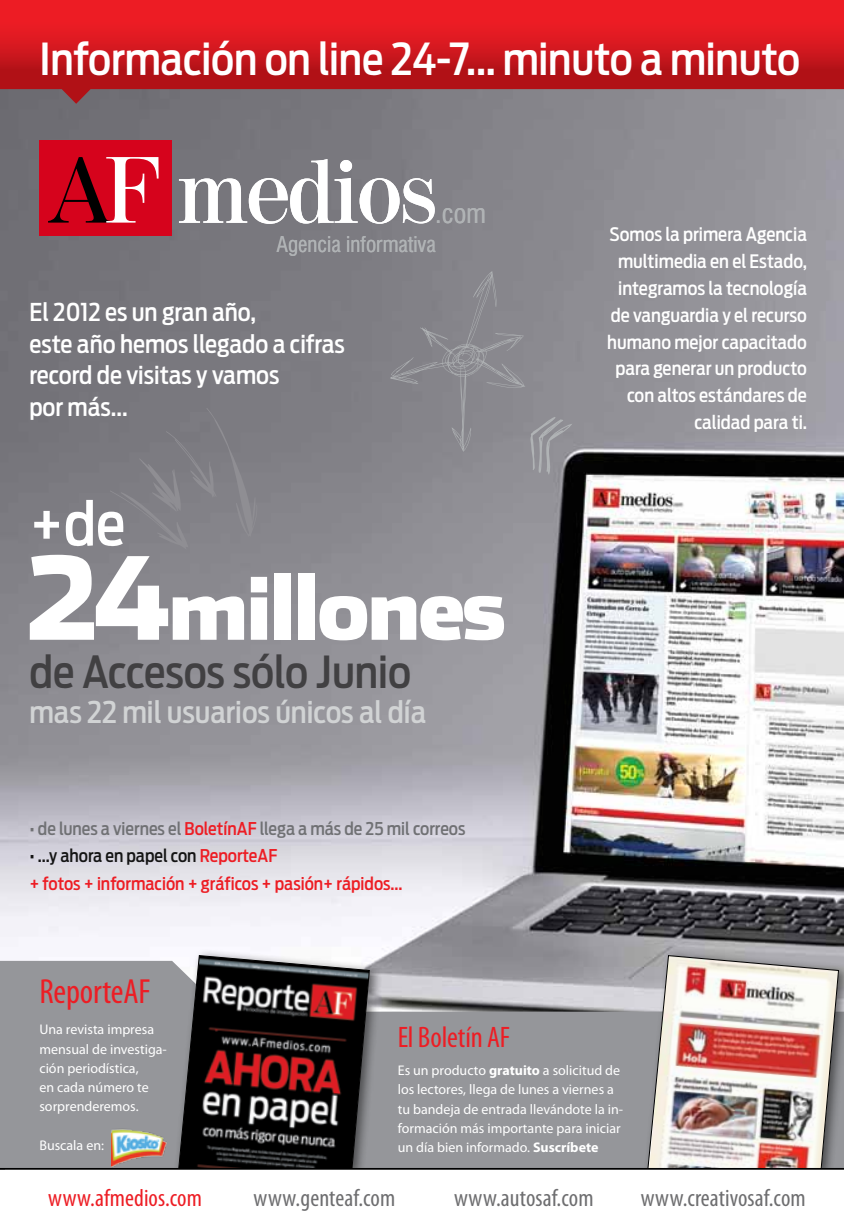
<style>
.page{position:relative;width:844px;height:1231px;background:#fff}
.page>*{position:absolute;margin:0;border:0;box-sizing:border-box;transform-origin:0 0}
.t1{font:900 87.33px "Dispatch Sans";letter-spacing:-.04em;color:#fff}
.t2{font:500 59.5px "Antenna Cond";color:#fff}
.t3{font:500 43.75px "Antenna Cond";color:#fff}
.t4{font:500 43.75px "Antenna Cond";color:#414042}
.t5{font:condensed 35px "Myriad Pro";letter-spacing:-.005em;color:#ed1d24}
.t6{font:500 29.75px "Antenna Cond";color:#d1d3d4}
.t7{font:condensed 29.75px "Myriad Pro";letter-spacing:-.005em;color:#ed1d24}
.t8{font:condensed 26.07px "Swiss 721 BT";color:#b0b3b5}
.t9{font:500 24.5px/31.5px "Antenna Cond";color:#fff}
.t10{font:condensed 24.5px "Myriad Pro";letter-spacing:.005em;color:#6e6e70}
.t11{font:condensed 24.5px "Myriad Pro";letter-spacing:.005em;color:#ed1d24}
.t12{font:condensed 21.18px "Swiss 721 BT";color:#b0b3b5}
.t13{font:500 18.55px/26.9px "Antenna Cond";color:#fff;text-align:right}
.t14{font:500 17.5px "Antenna Cond";color:#707174}
.t15{font:500 17.5px "Antenna Cond";color:#ed1d24}
.t16{font:500 17.5px "Antenna Cond";color:#141414}
.t17{font:14px/19.2px "Myriad Pro";color:#fff}
.s1{font-size:113.58px}
.s2{color:#ed1d24}
.s3{font-weight:700}
</style>
<div class="page">
<img style="left:0;top:104px;width:843px;height:856px">
<svg style="left:0;top:0;width:843px;height:104px;background:#c6262c"></svg>
<svg style="left:0;top:960px;width:642px;height:207px;background:#98999d"></svg>
<svg style="left:110px;top:408px;width:147px;height:142px;background:#7f7e84"></svg>
<div style="left:642px;top:948px;width:201px;height:233px;background:#000;opacity:.5"></div>
<img style="left:647px;top:955px;width:191px;height:212px">
<div style="left:174px;top:948px;width:209px;height:233px;background:#000;opacity:.5"></div>
<svg style="left:178px;top:955px;width:191px;height:212px;background:#453435"></svg>
<div style="left:39px;top:140px;width:133px;height:95px;background:#d6031c"></div>
<svg style="left:179px;top:159px;width:255px;height:65px"></svg>
<svg style="left:48px;top:157px;width:110px;height:65px"></svg>
<img style="left:111px;top:1125px;width:60px;height:42px">
<div style="left:5px;top:1168px;width:838px;height:62px;background:#fff"></div>
<hr style="left:0;top:1167px;width:843px;height:2px;background:#000">
<svg style="left:390px;top:271px;width:182px;height:204px;background:#89888e"></svg>
<h3 class="t3" style="left:39px;top:34px;width:762px">Información on line 24-7... minuto a minuto</h3>
<h3 class="t8" style="left:435px;top:198px;width:52px">.com</h3>
<h3 class="t12" style="left:276px;top:232px;width:161px">Agencia informativa</h3>
<h3 class="t9" style="left:29px;top:296px;width:317px">El 2012 es un gran año,<br>este año hemos llegado a cifras record de visitas y vamos<br>por más...</h3>
<h2 class="t2" style="left:29px;top:489px;width:97px">+de</h2>
<h1 class="t1" style="left:26px;top:552px;width:481px"><span class="s1">24</span>millones</h1>
<h3 class="t4" style="left:29px;top:646px;width:383px">de Accesos sólo Junio</h3>
<h3 class="t6" style="left:29px;top:694px;width:398px">mas 22 mil usuarios únicos al día</h3>
<p class="t14" style="left:29px;top:817px;width:437px">• de lunes a viernes el <span class="s2">BoletínAF</span> llega a más de 25 mil correos</p>
<p class="t16" style="left:29px;top:845px;width:249px">• ...y ahora en papel con <span class="s2">ReporteAF</span></p>
<p class="t15" style="left:29px;top:873px;width:375px">+ fotos + información + gráficos + pasión+ rápidos...</p>
<h3 class="t5" style="left:39px;top:969px;width:113px">ReporteAF</h3>
<h3 class="t13" style="left:607px;top:221px;width:201px">Somos la primera Agencia multimedia en el Estado, integramos la tecnología de vanguardia y el recurso humano mejor capacitado para generar un producto con altos estándares de calidad para ti.</h3>
<p class="t17" style="left:39px;top:1019px;width:129px">Una revista impresa mensual de investiga&shy;ción periodística,<br>en cada número te sorprenderemos.</p>
<p class="t17" style="left:39px;top:1135px;width:66px">Buscala en:</p>
<h3 class="t7" style="left:397px;top:1018px;width:114px">El Boletín AF</h3>
<p class="t17" style="left:397px;top:1060px;width:227px">Es un producto <span class="s3">gratuito</span> a solicitud de los lectores, llega de lunes a viernes a tu bandeja de entrada llevándote la in&shy;formación más importante para iniciar un día bien informado. <span class="s3">Suscríbete</span></p>
<h3 class="t11" style="left:48px;top:1182px;width:155px">www.afmedios.com</h3>
<h3 class="t10" style="left:253px;top:1182px;width:143px">www.genteaf.com</h3>
<h3 class="t10" style="left:454px;top:1182px;width:141px">www.autosaf.com</h3>
<h3 class="t10" style="left:640px;top:1182px;width:166px">www.creativosaf.com</h3>
</div>
